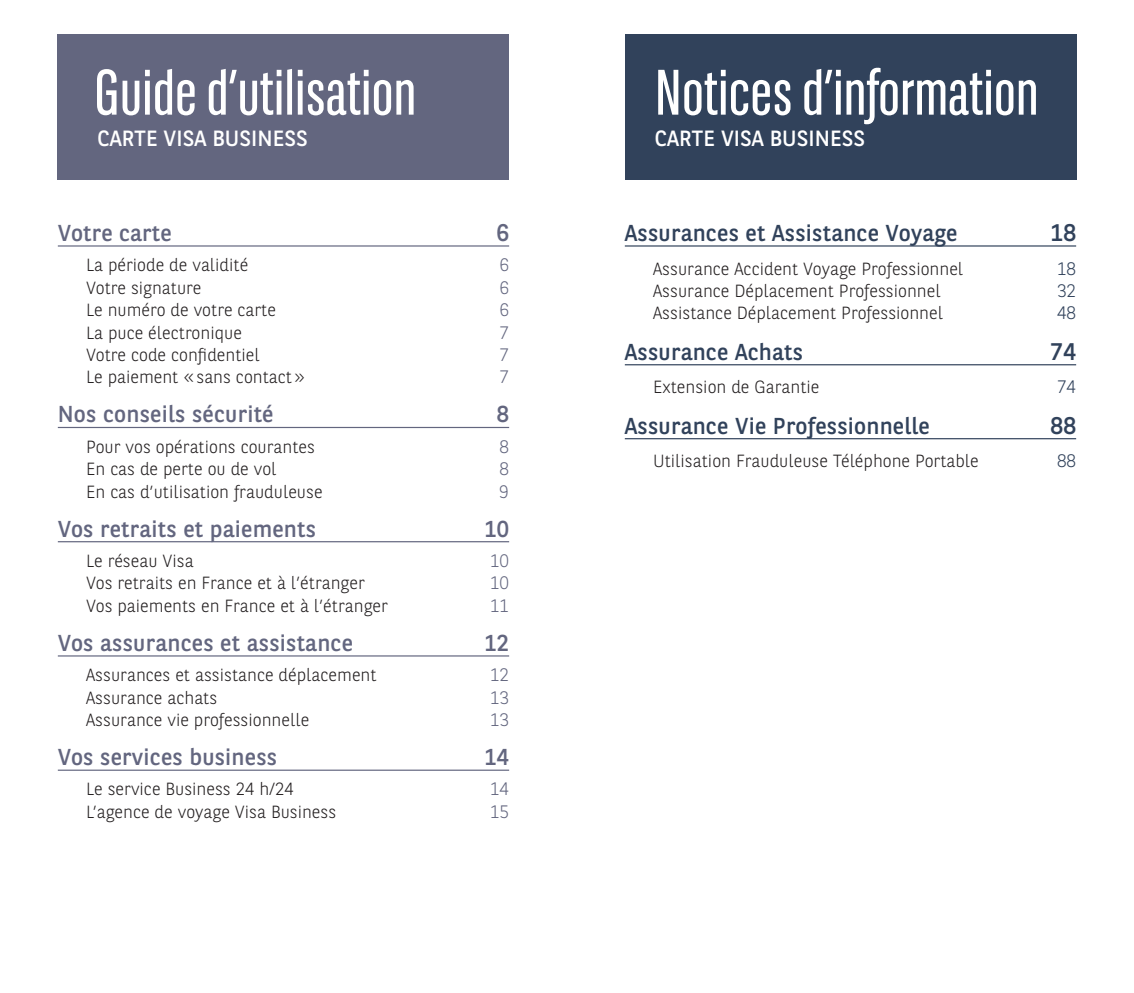
<style>
.page{position:relative;width:1134px;height:993px;background:#fff}
.page>*{position:absolute;margin:0;border:0;box-sizing:border-box;transform-origin:0 0}
.t1{font:64px "BNPP Sans Condensed";color:#fff}
.t2{font:24px "BNPP Sans";color:#31425b}
.t3{font:24px "BNPP Sans";color:#63667f}
.t4{font:23px "BNPP Sans";letter-spacing:.01em;color:#63667f}
.t5{font:23px "BNPP Sans";letter-spacing:.01em;color:#31425b}
.t6{font:22px "BNPP Sans";color:#fff}
.t7{font:300 18px "BNPP Sans";color:#63667f}
.t8{font:300 18px "BNPP Sans";color:#31425b}
.t9{font:300 17.6px "BNPP Sans";color:#231f20}
</style>
<div class="page">
<div style="left:58px;top:34px;width:451px;height:145px;background:#63667f"></div>
<hr style="left:58px;top:245px;width:451px;height:1px;background:#63667f">
<hr style="left:58px;top:427px;width:451px;height:1px;background:#63667f">
<hr style="left:58px;top:541px;width:451px;height:1px;background:#63667f">
<hr style="left:58px;top:655px;width:451px;height:1px;background:#63667f">
<hr style="left:58px;top:769px;width:451px;height:1px;background:#63667f">
<hr style="left:625px;top:245px;width:451px;height:1px;background:#31425b">
<hr style="left:625px;top:364px;width:451px;height:1px;background:#31425b">
<hr style="left:625px;top:438px;width:451px;height:1px;background:#31425b">
<div style="left:625px;top:34px;width:451px;height:145px;background:#31425b"></div>
<h1 class="t1" style="left:95px;top:58px;width:323px">Guide d’utilisation</h1>
<p class="t6" style="left:98px;top:123px;width:212px">CARTE VISA BUSINESS</p>
<h3 class="t4" style="left:58px;top:217px;width:115px">Votre carte</h3>
<h2 class="t3" style="left:496px;top:216px;width:14px">6</h2>
<p class="t9" style="left:86px;top:253px;width:164px">La période de validité</p>
<p class="t7" style="left:500px;top:252px;width:11px">6</p>
<p class="t9" style="left:86px;top:275px;width:117px">Votre signature</p>
<p class="t7" style="left:500px;top:275px;width:11px">6</p>
<p class="t9" style="left:86px;top:298px;width:191px">Le numéro de votre carte</p>
<p class="t7" style="left:500px;top:297px;width:11px">6</p>
<p class="t9" style="left:86px;top:320px;width:157px">La puce électronique</p>
<p class="t7" style="left:500px;top:320px;width:11px">7</p>
<p class="t9" style="left:86px;top:342px;width:175px">Votre code confidentiel</p>
<p class="t7" style="left:500px;top:342px;width:11px">7</p>
<p class="t9" style="left:86px;top:365px;width:221px">Le paiement «sans contact»</p>
<p class="t7" style="left:500px;top:364px;width:11px">7</p>
<h3 class="t4" style="left:58px;top:398px;width:217px">Nos conseils sécurité</h3>
<h3 class="t4" style="left:497px;top:398px;width:14px">8</h3>
<p class="t9" style="left:86px;top:434px;width:230px">Pour vos opérations courantes</p>
<p class="t7" style="left:500px;top:434px;width:11px">8</p>
<p class="t9" style="left:86px;top:457px;width:192px">En cas de perte ou de vol</p>
<p class="t7" style="left:500px;top:456px;width:11px">8</p>
<p class="t9" style="left:86px;top:479px;width:238px">En cas d’utilisation frauduleuse</p>
<p class="t7" style="left:500px;top:479px;width:11px">9</p>
<h3 class="t4" style="left:58px;top:512px;width:260px">Vos retraits et paiements</h3>
<h3 class="t4" style="left:484px;top:512px;width:26px">10</h3>
<p class="t9" style="left:86px;top:548px;width:109px">Le réseau Visa</p>
<p class="t7" style="left:490px;top:548px;width:21px">10</p>
<p class="t9" style="left:86px;top:571px;width:280px">Vos retraits en France et à l’étranger</p>
<p class="t7" style="left:490px;top:570px;width:21px">10</p>
<p class="t9" style="left:86px;top:593px;width:303px">Vos paiements en France et à l’étranger</p>
<p class="t7" style="left:490px;top:593px;width:21px">11</p>
<h3 class="t4" style="left:58px;top:627px;width:297px">Vos assurances et assistance</h3>
<h3 class="t4" style="left:484px;top:627px;width:26px">12</h3>
<p class="t9" style="left:86px;top:663px;width:292px">Assurances et assistance déplacement</p>
<p class="t7" style="left:490px;top:662px;width:21px">12</p>
<p class="t9" style="left:86px;top:685px;width:133px">Assurance achats</p>
<p class="t7" style="left:490px;top:684px;width:21px">13</p>
<p class="t9" style="left:86px;top:707px;width:225px">Assurance vie professionnelle</p>
<p class="t7" style="left:490px;top:707px;width:21px">13</p>
<h3 class="t4" style="left:58px;top:741px;width:221px">Vos services business</h3>
<h3 class="t4" style="left:484px;top:741px;width:26px">14</h3>
<p class="t9" style="left:86px;top:777px;width:209px">Le service Business 24 h/24</p>
<p class="t7" style="left:490px;top:776px;width:21px">14</p>
<p class="t9" style="left:86px;top:799px;width:252px">L’agence de voyage Visa Business</p>
<p class="t7" style="left:490px;top:799px;width:21px">15</p>
<h1 class="t1" style="left:655px;top:58px;width:385px">Notices d’information</h1>
<p class="t6" style="left:655px;top:123px;width:212px">CARTE VISA BUSINESS</p>
<h3 class="t5" style="left:625px;top:217px;width:334px">Assurances et Assistance Voyage</h3>
<h2 class="t2" style="left:1050px;top:216px;width:27px">18</h2>
<p class="t9" style="left:653px;top:256px;width:312px">Assurance Accident Voyage Professionnel</p>
<p class="t8" style="left:1057px;top:256px;width:21px">18</p>
<p class="t9" style="left:653px;top:279px;width:289px">Assurance Déplacement Professionnel</p>
<p class="t8" style="left:1057px;top:278px;width:21px">32</p>
<p class="t9" style="left:653px;top:301px;width:291px">Assistance Déplacement Professionnel</p>
<p class="t8" style="left:1057px;top:301px;width:21px">48</p>
<h3 class="t5" style="left:625px;top:336px;width:180px">Assurance Achats</h3>
<h2 class="t2" style="left:1050px;top:335px;width:27px">74</h2>
<p class="t9" style="left:653px;top:375px;width:168px">Extension de Garantie</p>
<p class="t8" style="left:1057px;top:374px;width:21px">74</p>
<h3 class="t5" style="left:625px;top:409px;width:306px">Assurance Vie Professionnelle</h3>
<h2 class="t2" style="left:1050px;top:408px;width:27px">88</h2>
<p class="t9" style="left:653px;top:449px;width:327px">Utilisation Frauduleuse Téléphone Portable</p>
<p class="t8" style="left:1057px;top:448px;width:21px">88</p>
</div>
